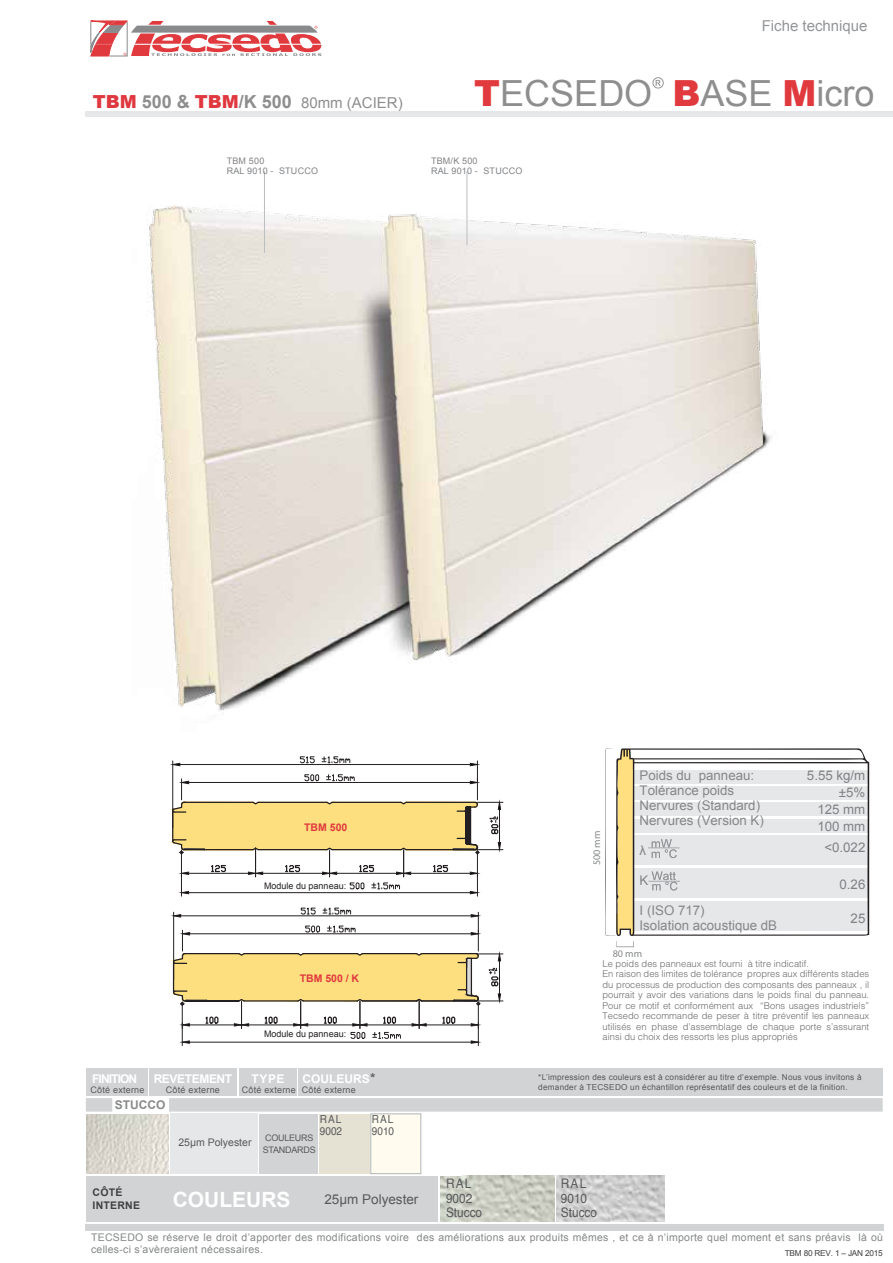
<style>
.page{position:relative;width:893px;height:1263px;background:#fff}
.page>*{position:absolute;margin:0;border:0;box-sizing:border-box;transform-origin:0 0}
.t1{font:36px "Arial";color:#8f8e8e}
.t2{font:700 21px "Arial";color:#fff}
.t3{font:15px "Arial";color:#8f8e8e}
.t4{font:15px "Arial";color:#939598}
.t5{font:13.5px "Arial";color:#58595b}
.t6{font:13.35px/15px "Arial";color:#858788}
.t7{font:13.35px/16.8px "Arial";color:#808285;text-align:right}
.t8{font:13.2px/14.2px "Helvetica";color:#58595b;scale:.9 1}
.t9{font:700 12px "Arial";letter-spacing:-.03em;color:#fff}
.t10{font:700 12px "Arial";color:#fff}
.t11{font:700 12px "Arial";letter-spacing:-.075em;color:#fff}
.t12{font:700 12px "Arial";color:#888a8c}
.t13{font:11.1px/12px "Helvetica";color:#58595b;scale:.9 1}
.t14{font:10.5px/12px "Arial";letter-spacing:.025em;color:#858788}
.t15{font:700 10.5px "Arial";color:#e03a3e}
.t16{font:10.5px "Arial";color:#58595b}
.t17{font:700 10.5px/12.6px "Arial";letter-spacing:.025em;color:#414042}
.t18{font:10.05px "Myriad Pro";color:#858788}
.t19{font:300 9.3px/10.5px "Helvetica LT Std";color:#696a6b}
.t20{font:9px "Arial";letter-spacing:.025em;color:#58595b}
.t21{font:9px/10.8px "Arial";letter-spacing:.02em;color:#808285}
.t22{font:9px "Arial";color:#231f20}
.t23{font:9px/12.1px "Arial";letter-spacing:-.025em;color:#58595b}
.t24{font:8.25px/9.9px "Arial";letter-spacing:.025em;color:#58595b}
.t25{font:8.25px "Arial";letter-spacing:-.025em;color:#414042}
.s1{font-weight:900;font-size:18px;color:#e0383f}
.s2{font-weight:700;font-size:18px}
.s3{font-weight:900;color:#e03a3e}
.s4{font-size:12.3px;color:#58595b}
</style>
<div class="page">
<img style="left:149px;top:205px;width:623px;height:509px">
<div style="left:85px;top:111px;width:808px;height:6px;background:#e6e7e8"></div>
<hr style="left:467px;top:171px;width:1px;height:74px;background:#bcbec0">
<hr style="left:264px;top:171px;width:1px;height:82px;background:#bcbec0">
<svg style="left:605px;top:748px;width:29px;height:199px"></svg>
<svg style="left:616px;top:748px;width:253px;height:188px;fill:#e6e7e8"></svg>
<img style="left:652px;top:839px;width:25px;height:19px">
<img style="left:652px;top:871px;width:25px;height:19px">
<svg style="left:90px;top:20px;width:232px;height:37px"></svg>
<div style="left:370px;top:1113px;width:51px;height:61px;background:#fffcef;border:1px solid #b0b5b8"></div>
<div style="left:319px;top:1114px;width:50px;height:60px;background:#e5e2d4"></div>
<svg style="left:652px;top:77px;width:12px;height:12px"></svg>
<svg style="left:171px;top:756px;width:332px;height:140px"></svg>
<svg style="left:172px;top:907px;width:331px;height:139px"></svg>
<div style="left:170px;top:1113px;width:88px;height:61px;background:#e6e7e8"></div>
<img style="left:86px;top:1114px;width:83px;height:60px">
<div style="left:260px;top:1114px;width:58px;height:60px;background:#d1d3d4"></div>
<hr style="left:648px;top:847px;width:32px;height:1px;background:#a7a9ac">
<hr style="left:648px;top:881px;width:32px;height:1px;background:#a7a9ac">
<div style="left:86px;top:1224px;width:798px;height:7px;background:#d1d3d4"></div>
<div style="left:86px;top:1176px;width:352px;height:45px;background:#d1d3d4"></div>
<img style="left:440px;top:1176px;width:224px;height:45px">
<div style="left:169px;top:1098px;width:714px;height:13px;background:#d1d3d4"></div>
<div style="left:86px;top:1098px;width:26px;height:13px;background:#d1d3d4"></div>
<div style="left:299px;top:1069px;width:584px;height:27px;background:#d1d3d4"></div>
<div style="left:150px;top:1069px;width:87px;height:27px;background:#d1d3d4"></div>
<div style="left:86px;top:1069px;width:62px;height:27px;background:#d1d3d4"></div>
<div style="left:239px;top:1069px;width:57px;height:27px;background:#d1d3d4"></div>
<h3 class="t3" style="left:93px;top:93px;width:311px"><span class="s1">TBM</span> <span class="s2">500 &amp;</span> <span class="s1">TBM</span><span class="s2">/K 500</span> 80mm (ACIER)</h3>
<p class="t21" style="left:227px;top:155px;width:93px">TBM 500<br>RAL 9010 - STUCCO</p>
<h3 class="t4" style="left:762px;top:16px;width:107px">Fiche technique</h3>
<h1 class="t1" style="left:474px;top:70px;width:402px"><span class="s3">T</span>ECSEDO <span class="s3">B</span>ASE <span class="s3">M</span>icro</h1>
<p class="t21" style="left:431px;top:155px;width:93px">TBM/K 500<br>RAL 9010 - STUCCO</p>
<p class="t15" style="left:304px;top:820px;width:45px">TBM 500</p>
<p class="t22" style="left:264px;top:880px;width:84px">Module du panneau:</p>
<p class="t15" style="left:300px;top:971px;width:61px">TBM 500 / K</p>
<p class="t22" style="left:264px;top:1028px;width:84px">Module du panneau:</p>
<p class="t11" style="left:92px;top:1071px;width:47px">FINITION</p>
<p class="t9" style="left:154px;top:1071px;width:80px">REVETEMENT</p>
<p class="t9" style="left:251px;top:1071px;width:35px">TYPE</p>
<p class="t10" style="left:303px;top:1071px;width:74px">COULEURS<span class="s4">*</span></p>
<p class="t20" style="left:90px;top:1084px;width:55px">Côté externe</p>
<p class="t20" style="left:166px;top:1084px;width:55px">Côté externe</p>
<p class="t20" style="left:242px;top:1084px;width:116px">Côté externe Côté externe</p>
<p class="t12" style="left:115px;top:1097px;width:52px">STUCCO</p>
<p class="t13" style="left:320px;top:1114px;width:26px">RAL<br>9002</p>
<p class="t16" style="left:178px;top:1135px;width:75px">25µm Polyester</p>
<p class="t23" style="left:263px;top:1132px;width:55px">COULEURS<br>STANDARDS</p>
<p class="t13" style="left:372px;top:1114px;width:26px">RAL<br>9010</p>
<p class="t18" style="left:590px;top:865px;width:36px;rotate:-90deg">500 mm</p>
<h3 class="t6" style="left:640px;top:768px;width:126px">Poids du panneau:<br>Tolérance poids<br>Nervures (Standard)<br>Nervures (Version K)</h3>
<h3 class="t6" style="left:640px;top:843px;width:8px">λ</h3>
<h3 class="t6" style="left:640px;top:873px;width:10px">K</h3>
<h3 class="t6" style="left:640px;top:903px;width:139px">I (ISO 717)<br>Isolation acoustique dB</h3>
<p class="t18" style="left:613px;top:947px;width:31px">80 mm</p>
<h3 class="t7" style="left:807px;top:767px;width:60px">5.55 kg/m ±5%<br>125 mm<br>100 mm</h3>
<h3 class="t7" style="left:824px;top:839px;width:43px">&lt;0.022</h3>
<h3 class="t7" style="left:839px;top:876px;width:27px">0.26</h3>
<h3 class="t7" style="left:851px;top:910px;width:16px">25</h3>
<p class="t19" style="left:603px;top:958px;width:268px">Le poids des panneaux est fourni à titre indicatif.<br>En raison des limites de tolérance propres aux différents stades du processus de production des composants des panneaux , il pourrait y avoir des variations dans le poids final du panneau.<br>Pour ce motif et conformément aux “Bons usages industriels” Tecsedo recommande de peser à titre préventif les panneaux utilisés en phase d’assemblage de chaque porte s’assurant ainsi du choix des ressorts les plus appropriés</p>
<p class="t24" style="left:538px;top:1072px;width:325px">*L’impression des couleurs est à considérer au titre d’exemple. Nous vous invitons à demander à TECSEDO un échantillon représentatif des couleurs et de la finition.</p>
<p class="t17" style="left:92px;top:1186px;width:49px">CÔTÉ<br>INTERNE</p>
<h3 class="t8" style="left:561px;top:1177px;width:42px">RAL<br>9010<br>Stucco</h3>
<h3 class="t8" style="left:446px;top:1177px;width:42px">RAL<br>9002<br>Stucco</h3>
<h2 class="t2" style="left:173px;top:1186px;width:119px">COULEURS</h2>
<h3 class="t5" style="left:324px;top:1190px;width:96px">25µm Polyester</h3>
<p class="t14" style="left:91px;top:1232px;width:793px">TECSEDO se réserve le droit d’apporter des modifications voire des améliorations aux produits mêmes , et ce à n’importe quel moment et sans préavis là où celles-ci s’avèreraient nécessaires.</p>
<p class="t25" style="left:785px;top:1247px;width:99px">TBM 80 REV. 1 – JAN 2015</p>
</div>
